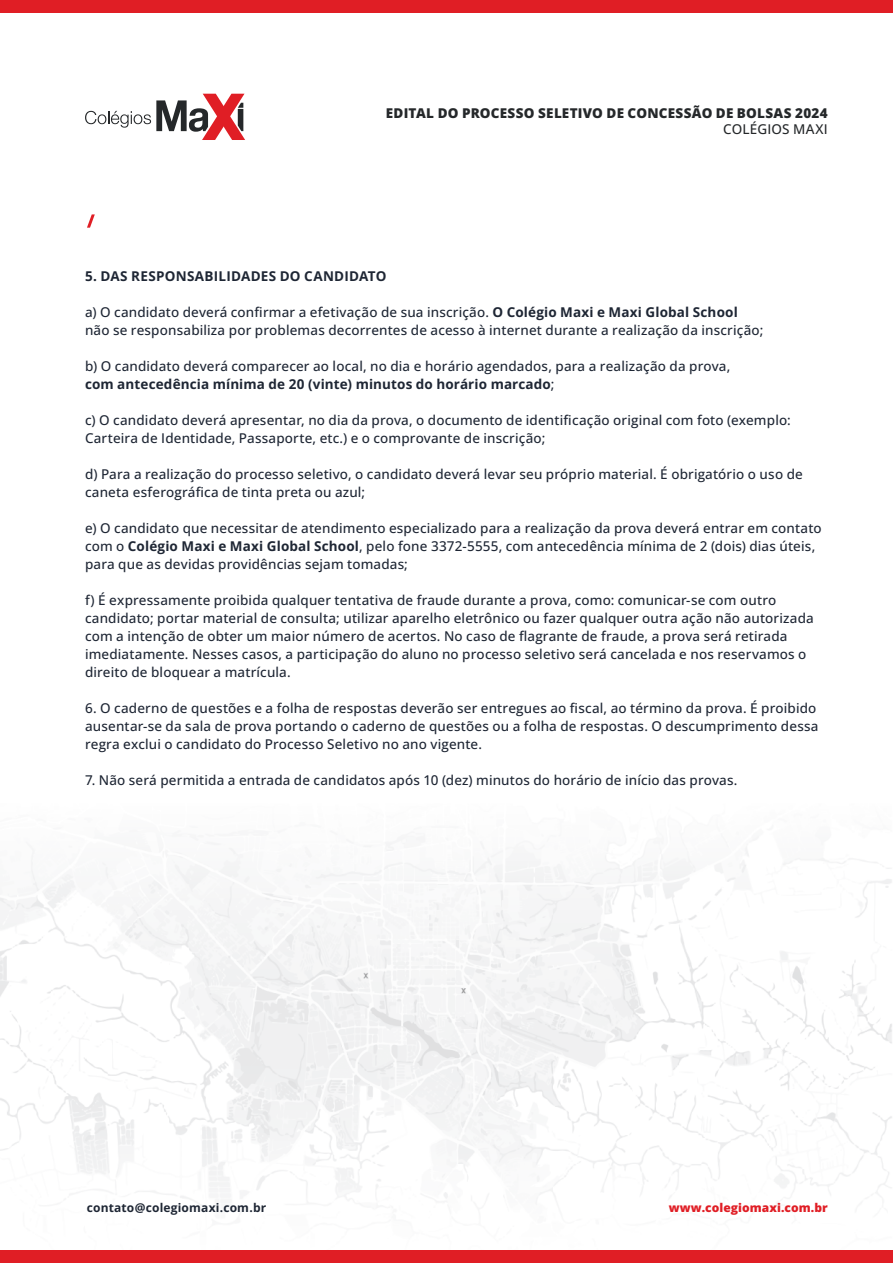
<style>
.page{position:relative;width:893px;height:1263px;background:#fff}
.page>*{position:absolute;margin:0;border:0;box-sizing:border-box;transform-origin:0 0}
.t1{font:500 13.5px/18px "Open Sans";letter-spacing:.01em;color:#1e2634}
.t2{font:800 13.5px "Open Sans";letter-spacing:.015em;color:#25282a}
.t3{font:700 13.5px "Open Sans";letter-spacing:.015em;color:#1e2634}
.t4{font:500 13.5px "Open Sans";letter-spacing:.015em;color:#25282a}
.t5{font:700 12px "Open Sans";letter-spacing:.015em;color:#1e2634}
.t6{font:800 12px "Open Sans";letter-spacing:.005em;color:#e01e25}
.s1{font-weight:700}
</style>
<div class="page">
<img style="left:0;top:843px;width:892px;height:367px">
<svg style="left:87px;top:214px;width:8px;height:14px"></svg>
<div style="left:0;top:0;width:893px;height:13px;background:#e01e25"></div>
<div style="left:0;top:1250px;width:893px;height:13px;background:#e01e25"></div>
<svg style="left:85px;top:94px;width:160px;height:46px"></svg>
<p class="t2" style="left:386px;top:102px;width:443px">EDITAL DO PROCESSO SELETIVO DE CONCESSÃO DE BOLSAS 2024</p>
<p class="t4" style="left:723px;top:120px;width:106px">COLÉGIOS MAXI</p>
<p class="t3" style="left:85px;top:266px;width:303px">5. DAS RESPONSABILIDADES DO CANDIDATO</p>
<p class="t1" style="left:85px;top:302px;width:680px">a) O candidato deverá confirmar a efetivação de sua inscrição. <span class="s1">O Colégio Maxi e Maxi Global School </span>não se responsabiliza por problemas decorrentes de acesso à internet durante a realização da inscrição;</p>
<p class="t1" style="left:85px;top:356px;width:647px">b) O candidato deverá comparecer ao local, no dia e horário agendados, para a realização da prova, <span class="s1">com antecedência mínima de 20 (vinte) minutos do horário marcado</span>;</p>
<p class="t1" style="left:85px;top:410px;width:707px">c) O candidato deverá apresentar, no dia da prova, o documento de identificação original com foto (exemplo:<br>Carteira de Identidade, Passaporte, etc.) e o comprovante de inscrição;</p>
<p class="t1" style="left:85px;top:464px;width:719px">d) Para a realização do processo seletivo, o candidato deverá levar seu próprio material. É obrigatório o uso de caneta esferográfica de tinta preta ou azul;</p>
<p class="t1" style="left:85px;top:518px;width:738px">e) O candidato que necessitar de atendimento especializado para a realização da prova deverá entrar em contato com o <span class="s1">Colégio Maxi e Maxi Global School</span>, pelo fone 3372-5555, com antecedência mínima de 2 (dois) dias úteis, para que as devidas providências sejam tomadas;</p>
<p class="t1" style="left:85px;top:590px;width:730px">f) É expressamente proibida qualquer tentativa de fraude durante a prova, como: comunicar-se com outro candidato; portar material de consulta; utilizar aparelho eletrônico ou fazer qualquer outra ação não autorizada com a intenção de obter um maior número de acertos. No caso de flagrante de fraude, a prova será retirada imediatamente. Nesses casos, a participação do aluno no processo seletivo será cancelada e nos reservamos o direito de bloquear a matrícula.</p>
<p class="t1" style="left:85px;top:698px;width:735px">6. O caderno de questões e a folha de respostas deverão ser entregues ao fiscal, ao término da prova. É proibido ausentar-se da sala de prova portando o caderno de questões ou a folha de respostas. O descumprimento dessa regra exclui o candidato do Processo Seletivo no ano vigente.</p>
<p class="t1" style="left:85px;top:770px;width:654px">7. Não será permitida a entrada de candidatos após 10 (dez) minutos do horário de início das provas.</p>
<p class="t5" style="left:87px;top:1199px;width:181px">contato@colegiomaxi.com.br</p>
<p class="t6" style="left:669px;top:1198px;width:161px">www.colegiomaxi.com.br</p>
</div>
